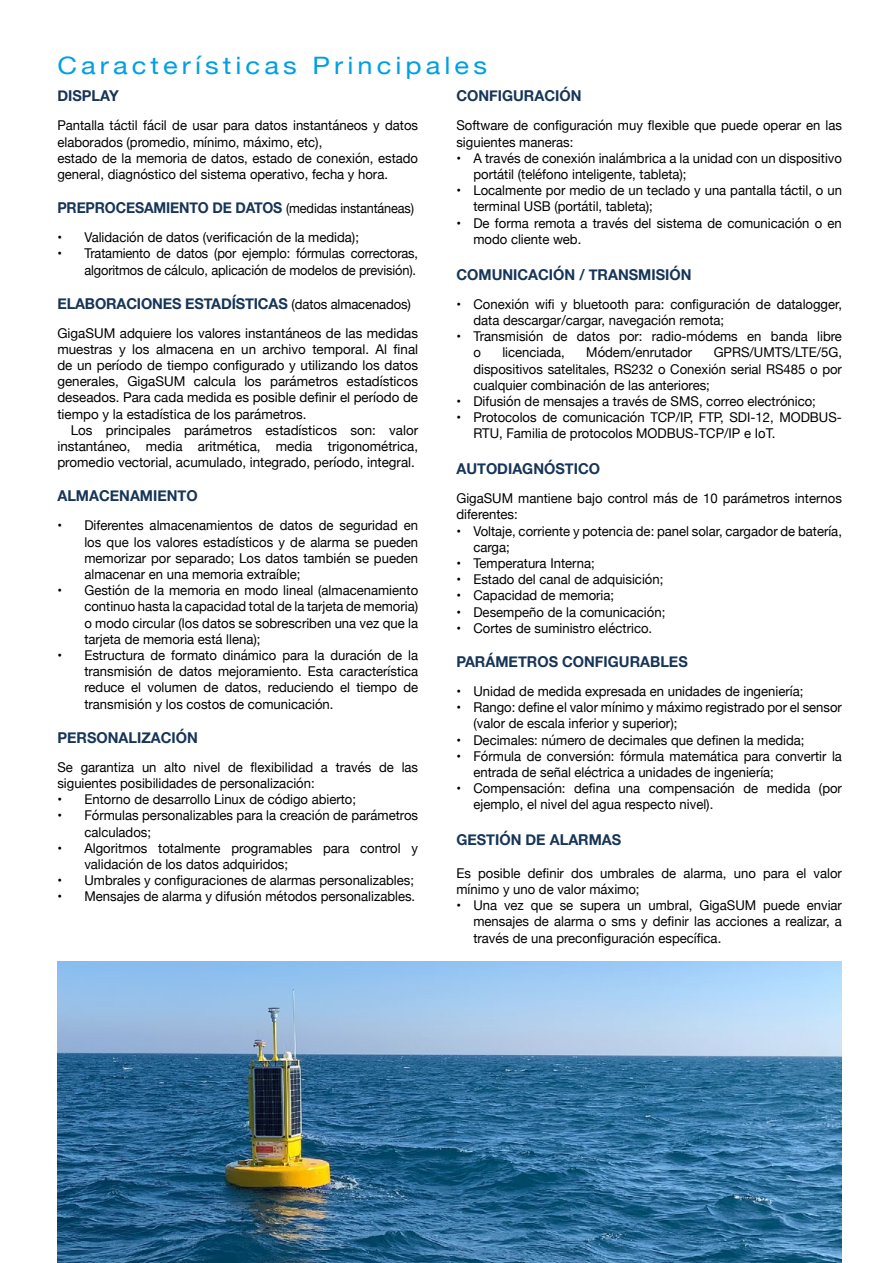
<style>
.page{position:relative;width:893px;height:1263px;background:#fff}
.page>*{position:absolute;margin:0;border:0;box-sizing:border-box;transform-origin:0 0}
.t1{font:24px "Helvetica Neue";letter-spacing:.15em;color:#009fe3;scale:1.13 1}
.t2{font:700 15px "Helvetica Neue";color:#173558}
.t3{font:700 15px "Helvetica Neue";color:#173558;scale:.94 1}
.t4{font:13.5px/16.2px "Helvetica Neue";color:#000}
.t5{font:13.5px/16.2px "Helvetica Neue";color:#000;text-align:right;scale:.95 1}
.s1{font-weight:400;font-size:13.5px;color:#000}
</style>
<div class="page">
<img style="left:57px;top:961px;width:785px;height:302px">
<h1 class="t1" style="left:57px;top:48px;width:382px">Características Principales</h1>
<p class="t2" style="left:57px;top:84px;width:63px">DISPLAY</p>
<p class="t4" style="left:57px;top:118px;width:362px">Pantalla táctil fácil de usar para datos instantáneos y datos elaborados (promedio, mínimo, máximo, etc),<br>estado de la memoria de datos, estado de conexión, estado general, diagnóstico del sistema operativo, fecha y hora.</p>
<p class="t3" style="left:57px;top:196px;width:381px">PREPROCESAMIENTO DE DATOS <span class="s1">(medidas instantáneas)</span></p>
<p class="t4" style="left:57px;top:230px;width:303px">• Validación de datos (verificación de la medida);</p>
<p class="t5" style="left:57px;top:246px;width:381px">• Tratamiento de datos (por ejemplo: fórmulas correctoras, algoritmos de cálculo, aplicación de modelos de previsión).</p>
<p class="t2" style="left:57px;top:292px;width:355px">ELABORACIONES ESTADÍSTICAS <span class="s1">(datos almacenados)</span></p>
<p class="t4" style="left:57px;top:325px;width:362px;text-align:justify">GigaSUM adquiere los valores instantáneos de las medidas muestras y los almacena en un archivo temporal. Al final de un período de tiempo configurado y utilizando los datos generales, GigaSUM calcula los parámetros estadísticos deseados. Para cada medida es posible definir el período de tiempo y la estadística de los parámetros.</p>
<p class="t4" style="left:57px;top:423px;width:362px;text-align:justify;text-indent:13px">Los principales parámetros estadísticos son: valor instantáneo, media aritmética, media trigonométrica, promedio vectorial, acumulado, integrado, período, integral.</p>
<p class="t2" style="left:57px;top:484px;width:142px">ALMACENAMIENTO</p>
<p class="t4" style="left:84px;top:518px;width:335px;text-align:justify;text-indent:-27px">• Diferentes almacenamientos de datos de seguridad en los que los valores estadísticos y de alarma se pueden memorizar por separado; Los datos también se pueden almacenar en una memoria extraíble;</p>
<p class="t4" style="left:84px;top:583px;width:335px;text-align:justify;text-indent:-27px">• Gestión de la memoria en modo lineal (almacenamiento continuo hasta la capacidad total de la tarjeta de memoria) o modo circular (los datos se sobrescriben una vez que la tarjeta de memoria está llena);</p>
<p class="t4" style="left:84px;top:648px;width:335px;text-align:justify;text-indent:-27px">• Estructura de formato dinámico para la duración de la transmisión de datos mejoramiento. Esta característica reduce el volumen de datos, reduciendo el tiempo de transmisión y los costos de comunicación.</p>
<p class="t2" style="left:57px;top:726px;width:142px">PERSONALIZACIÓN</p>
<p class="t4" style="left:57px;top:760px;width:362px">Se garantiza un alto nivel de flexibilidad a través de las siguientes posibilidades de personalización:</p>
<p class="t4" style="left:57px;top:792px;width:300px">• Entorno de desarrollo Linux de código abierto;</p>
<p class="t4" style="left:84px;top:808px;width:335px;text-indent:-27px">• Fórmulas personalizables para la creación de parámetros calculados;</p>
<p class="t4" style="left:84px;top:841px;width:335px;text-indent:-27px">• Algoritmos totalmente programables para control y validación de los datos adquiridos;</p>
<p class="t4" style="left:57px;top:873px;width:358px">• Umbrales y configuraciones de alarmas personalizables;</p>
<p class="t4" style="left:57px;top:889px;width:359px">• Mensajes de alarma y difusión métodos personalizables.</p>
<p class="t2" style="left:456px;top:84px;width:127px">CONFIGURACIÓN</p>
<p class="t4" style="left:456px;top:118px;width:387px">Software de configuración muy flexible que puede operar en las siguientes maneras:</p>
<p class="t4" style="left:473px;top:151px;width:370px;text-indent:-17px">• A través de conexión inalámbrica a la unidad con un dispositivo portátil (teléfono inteligente, tableta);</p>
<p class="t4" style="left:473px;top:183px;width:370px;text-indent:-17px">• Localmente por medio de un teclado y una pantalla táctil, o un terminal USB (portátil, tableta);</p>
<p class="t4" style="left:473px;top:215px;width:370px;text-indent:-17px">• De forma remota a través del sistema de comunicación o en modo cliente web.</p>
<p class="t2" style="left:456px;top:263px;width:237px">COMUNICACIÓN / TRANSMISIÓN</p>
<p class="t4" style="left:473px;top:297px;width:370px;text-indent:-17px">• Conexión wifi y bluetooth para: configuración de datalogger, data descargar/cargar, navegación remota;</p>
<p class="t4" style="left:473px;top:329px;width:370px;text-indent:-17px">• Transmisión de datos por: radio-módems en banda libre o</p>
<p class="t4" style="left:502px;top:345px;width:64px">licenciada,</p>
<p class="t4" style="left:586px;top:345px;width:108px">Módem/enrutador</p>
<p class="t4" style="left:473px;top:345px;width:370px;text-align:justify;text-indent:240px">GPRS/UMTS/LTE/5G, dispositivos satelitales, RS232 o Conexión serial RS485 o por cualquier combinación de las anteriores;</p>
<p class="t4" style="left:456px;top:394px;width:361px">• Difusión de mensajes a través de SMS, correo electrónico;</p>
<p class="t4" style="left:473px;top:410px;width:370px;text-indent:-17px">• Protocolos de comunicación TCP/IP, FTP, SDI-12, MODBUS-<br>RTU, Familia de protocolos MODBUS-TCP/IP e IoT.</p>
<p class="t2" style="left:456px;top:457px;width:145px">AUTODIAGNÓSTICO</p>
<p class="t4" style="left:456px;top:491px;width:387px">GigaSUM mantiene bajo control más de 10 parámetros internos diferentes:</p>
<p class="t4" style="left:473px;top:523px;width:370px;text-indent:-17px">• Voltaje, corriente y potencia de: panel solar, cargador de batería, carga;</p>
<p class="t4" style="left:456px;top:556px;width:140px">• Temperatura Interna;</p>
<p class="t4" style="left:456px;top:572px;width:208px">• Estado del canal de adquisición;</p>
<p class="t4" style="left:456px;top:588px;width:159px">• Capacidad de memoria;</p>
<p class="t4" style="left:456px;top:604px;width:210px">• Desempeño de la comunicación;</p>
<p class="t4" style="left:456px;top:621px;width:197px">• Cortes de suministro eléctrico.</p>
<p class="t2" style="left:456px;top:650px;width:233px">PARÁMETROS CONFIGURABLES</p>
<p class="t4" style="left:456px;top:684px;width:348px">• Unidad de medida expresada en unidades de ingeniería;</p>
<p class="t4" style="left:473px;top:700px;width:370px;text-indent:-17px">• Rango: define el valor mínimo y máximo registrado por el sensor (valor de escala inferior y superior);</p>
<p class="t4" style="left:456px;top:732px;width:350px">• Decimales: número de decimales que definen la medida;</p>
<p class="t4" style="left:473px;top:749px;width:370px;text-indent:-17px">• Fórmula de conversión: fórmula matemática para convertir la entrada de señal eléctrica a unidades de ingeniería;</p>
<p class="t4" style="left:473px;top:781px;width:370px;text-indent:-17px">• Compensación: defina una compensación de medida (por ejemplo, el nivel del agua respecto nivel).</p>
<p class="t2" style="left:456px;top:828px;width:166px">GESTIÓN DE ALARMAS</p>
<p class="t4" style="left:456px;top:866px;width:387px">Es posible definir dos umbrales de alarma, uno para el valor mínimo y uno de valor máximo;</p>
<p class="t4" style="left:473px;top:898px;width:370px;text-align:justify;text-indent:-17px">• Una vez que se supera un umbral, GigaSUM puede enviar mensajes de alarma o sms y definir las acciones a realizar, a través de una preconfiguración específica.</p>
</div>
